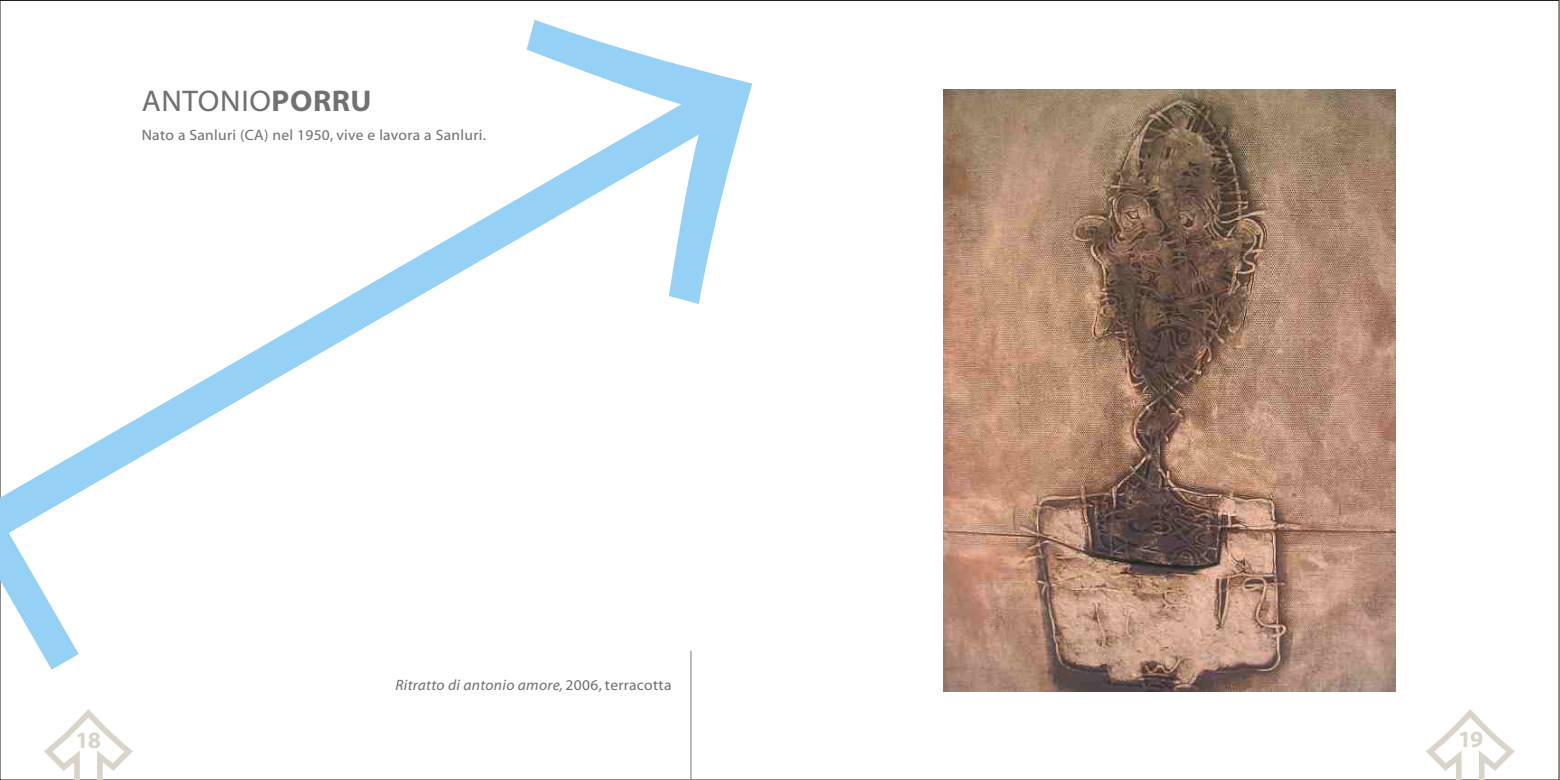
<style>
.page{position:relative;width:1560px;height:780px;background:#fff}
.page>*{position:absolute;margin:0;border:0;box-sizing:border-box;transform-origin:0 0}
.t1{font:30px "Myriad Web";letter-spacing:.02em;color:#737070}
.t2{font:700 23.25px "Myriad Web";color:#d9d4c7}
.t3{font:15px "Myriad Web";letter-spacing:.02em;color:#737070}
.t4{font:italic 15px "Myriad Web";letter-spacing:.02em;color:#737070}
.s1{font-weight:700}
.s2{font-style:normal}
</style>
<div class="page">
<img style="left:943px;top:89px;width:452px;height:602px">
<svg style="left:0;top:20px;width:752px;height:650px"></svg>
<svg style="left:44px;top:709px;width:89px;height:71px"></svg>
<svg style="left:1426px;top:709px;width:89px;height:71px"></svg>
<hr style="left:690px;top:651px;width:2px;height:129px;background:#969494">
<h1 class="t1" style="left:142px;top:89px;width:231px">ANTONIO<span class="s1">PORRU</span></h1>
<p class="t3" style="left:142px;top:129px;width:346px">Nato a Sanluri (CA) nel 1950, vive e lavora a Sanluri.</p>
<p class="t4" style="left:395px;top:679px;width:278px">Ritratto di antonio amore, <span class="s2">2006, terracotta</span></p>
<h2 class="t2" style="left:76px;top:731px;width:27px">18</h2>
<h2 class="t2" style="left:1458px;top:730px;width:27px">19</h2>
</div>
